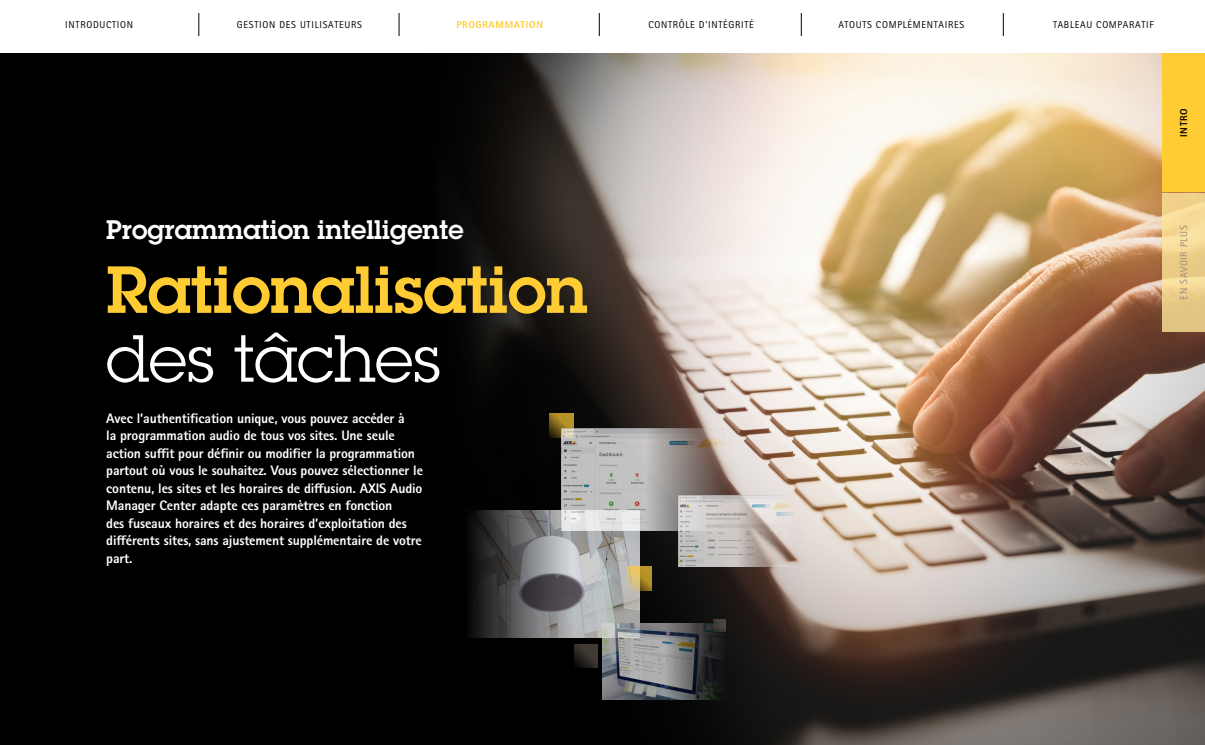
<style>
.page{position:relative;width:1205px;height:745px;background:#fff}
.page>*{position:absolute;margin:0;border:0;box-sizing:border-box;transform-origin:0 0}
.t1{font:600 65px "Lubalin Graph ECG";color:#fc3}
.t2{font:65px "Lubalin Graph ECG";color:#fff}
.t3{font:600 26.25px "Lubalin Graph ECG";color:#fff}
.Manchet_11_14{font:800 13.75px/17.5px "Rotis Sans Serif Pro";letter-spacing:-.01em;color:#fff}
.Navigation_reg{font:10px "Rotis Sans Serif Pro";letter-spacing:.07em;color:#000}
.Navigation_reg-2{font:800 10px "Rotis Sans Serif Pro";letter-spacing:.07em;color:#fc3}
.Navigation_reg-3{font:10px "Rotis Sans Serif Pro";letter-spacing:.07em;color:#9a8b7d}
.Navigation__bold{font:10px "Rotis Sans Serif Pro";letter-spacing:.07em;color:#000}
.Navigation__bold-2{font:800 10px "Rotis Sans Serif Pro";letter-spacing:.07em;color:#000}
</style>
<div class="page">
<img style="left:0;top:53px;width:1205px;height:691px">
<div style="left:1162px;top:53px;width:43px;height:138px;background:#fc3"></div>
<svg style="left:1162px;top:193px;width:43px;height:138px;background:#efd28e"></svg>
<img style="left:465px;top:509px;width:175px;height:128px">
<svg style="left:627px;top:566px;width:25px;height:25px"></svg>
<svg style="left:549px;top:413px;width:25px;height:25px"></svg>
<img style="left:602px;top:623px;width:124px;height:76px">
<img style="left:561px;top:428px;width:169px;height:102px">
<img style="left:678px;top:495px;width:118px;height:71px">
<svg style="left:713px;top:618px;width:13px;height:13px"></svg>
<svg style="left:574px;top:644px;width:23px;height:23px"></svg>
<svg style="left:198px;top:13px;width:1px;height:23px"></svg>
<svg style="left:399px;top:13px;width:1px;height:23px"></svg>
<svg style="left:801px;top:13px;width:1px;height:23px"></svg>
<svg style="left:1003px;top:13px;width:1px;height:23px"></svg>
<svg style="left:599px;top:13px;width:1px;height:23px"></svg>
<p class="Navigation__bold" style="left:65px;top:18px;width:69px">INTRODUCTION</p>
<p class="Navigation_reg" style="left:237px;top:18px;width:126px">GESTION DES UTILISATEURS</p>
<p class="Navigation_reg-2" style="left:456px;top:18px;width:88px">PROGRAMMATION</p>
<p class="Navigation_reg" style="left:648px;top:18px;width:107px">CONTRÔLE D'INTÉGRITÉ</p>
<p class="Navigation_reg" style="left:838px;top:18px;width:127px">ATOUTS COMPLÉMENTAIRES</p>
<p class="Navigation_reg" style="left:1053px;top:18px;width:102px">TABLEAU COMPARATIF</p>
<p class="Navigation__bold-2" style="left:1177px;top:137px;width:30px;rotate:-90deg">INTRO</p>
<p class="t3" style="left:106px;top:212px;width:359px">Programmation intelligente</p>
<p class="t1" style="left:106px;top:246px;width:483px">Rationalisation</p>
<p class="t2" style="left:106px;top:317px;width:336px">des tâches</p>
<p class="Manchet_11_14" style="left:106px;top:409px;width:318px">Avec l’authentification unique, vous pouvez accéder à<br>la programmation audio de tous vos sites. Une seule action suffit pour définir ou modifier la programmation partout où vous le souhaitez. Vous pouvez sélectionner le contenu, les sites et les horaires de diffusion. AXIS Audio Manager Center adapte ces paramètres en fonction<br>des fuseaux horaires et des horaires d’exploitation des différents sites, sans ajustement supplémentaire de votre part.</p>
<p class="Navigation_reg-3" style="left:1178px;top:299px;width:76px;rotate:-90deg">EN SAVOIR PLUS</p>
</div>
